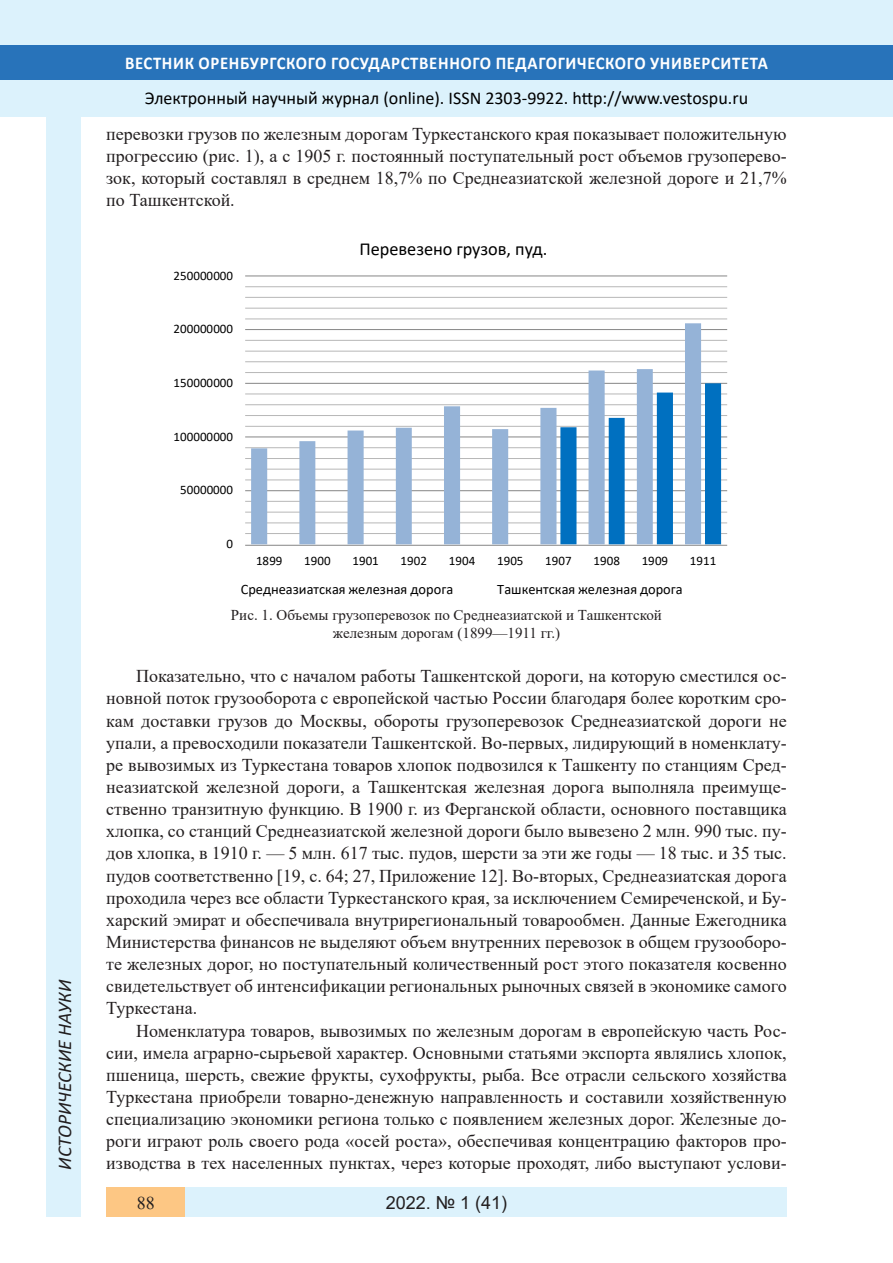
<style>
.page{position:relative;width:893px;height:1263px;background:#fff}
.page>*{position:absolute;margin:0;border:0;box-sizing:border-box;transform-origin:0 0}
.t1{font:italic 19.5px "Calibri";color:#231f20}
.t2{font:18.3px "Calibri";color:#000}
.Стиль2{font:18px/22.2px "Times New Roman";color:#231f20;text-align:justify}
.t3{font:18px "Calibri";color:#000}
.t4{font:700 18px "Calibri";letter-spacing:.04em;color:#fff;scale:.93 1}
.t5{font:18px "Arial";color:#231f20}
.t6{font:700 18px "Book Antiqua";color:#231f20}
.таблица{font:15px "Times New Roman";color:#231f20}
.t7{font:14.4px "Calibri";color:#000}
.t8{font:12.9px "Calibri";color:#000}
</style>
<div class="page">
<div style="left:0;top:0;width:893px;height:116px;background:#dcf2fc"></div>
<div style="left:0;top:45px;width:893px;height:34px;background:#2873ba"></div>
<div style="left:106px;top:1188px;width:681px;height:29px;background:#dcf2fc"></div>
<div style="left:106px;top:1188px;width:79px;height:29px;background:#fdc784"></div>
<div style="left:47px;top:116px;width:34px;height:1101px;background:#dcf2fc"></div>
<hr style="left:245px;top:286px;width:482px;height:1px;background:#b7b7b7">
<hr style="left:245px;top:297px;width:482px;height:1px;background:#b7b7b7">
<hr style="left:245px;top:308px;width:482px;height:1px;background:#b7b7b7">
<hr style="left:245px;top:318px;width:482px;height:1px;background:#b7b7b7">
<hr style="left:245px;top:340px;width:482px;height:1px;background:#b7b7b7">
<hr style="left:245px;top:351px;width:482px;height:1px;background:#b7b7b7">
<hr style="left:245px;top:361px;width:482px;height:1px;background:#b7b7b7">
<hr style="left:245px;top:372px;width:482px;height:1px;background:#b7b7b7">
<hr style="left:245px;top:393px;width:482px;height:1px;background:#b7b7b7">
<hr style="left:245px;top:404px;width:482px;height:1px;background:#b7b7b7">
<hr style="left:245px;top:415px;width:482px;height:1px;background:#b7b7b7">
<hr style="left:245px;top:426px;width:482px;height:1px;background:#b7b7b7">
<hr style="left:245px;top:447px;width:482px;height:1px;background:#b7b7b7">
<hr style="left:245px;top:458px;width:482px;height:1px;background:#b7b7b7">
<hr style="left:245px;top:469px;width:482px;height:1px;background:#b7b7b7">
<hr style="left:245px;top:479px;width:482px;height:1px;background:#b7b7b7">
<hr style="left:245px;top:501px;width:482px;height:1px;background:#b7b7b7">
<hr style="left:245px;top:512px;width:482px;height:1px;background:#b7b7b7">
<hr style="left:245px;top:522px;width:482px;height:1px;background:#b7b7b7">
<hr style="left:245px;top:533px;width:482px;height:1px;background:#b7b7b7">
<hr style="left:245px;top:490px;width:482px;height:1px;background:#868686">
<hr style="left:245px;top:545px;width:482px;height:1px;background:#868686">
<hr style="left:245px;top:436px;width:482px;height:1px;background:#868686">
<hr style="left:245px;top:383px;width:482px;height:1px;background:#868686">
<hr style="left:245px;top:329px;width:482px;height:1px;background:#868686">
<hr style="left:245px;top:275px;width:482px;height:1px;background:#868686">
<svg style="left:251px;top:323px;width:450px;height:221px"></svg>
<svg style="left:560px;top:383px;width:161px;height:161px"></svg>
<p class="t1" style="left:51px;top:1179px;width:279px;rotate:-90deg">03.00.00 БИОЛОГИЧЕСКИЕ НАУКИ</p>
<p class="t1" style="left:51px;top:1170px;width:192px;rotate:-90deg">ИСТОРИЧЕСКИЕ НАУКИ</p>
<p class="t4" style="left:125px;top:50px;width:693px">ВЕСТНИК ОРЕНБУРГСКОГО ГОСУДАРСТВЕННОГО ПЕДАГОГИЧЕСКОГО УНИВЕРСИТЕТА</p>
<p class="t3" style="left:145px;top:85px;width:605px">Электронный научный журнал (online). ISSN 2303-9922. http://www.vestospu.ru</p>
<p class="t3" style="left:388px;top:85px;width:13px">O</p>
<p class="t3" style="left:583px;top:85px;width:13px">t</p>
<p class="t3" style="left:583px;top:85px;width:13px">t</p>
<p class="Стиль2" style="left:106px;top:122px;width:682px">перевозки грузов по железным дорогам Туркестанского края показывает положительную прогрессию (рис. 1), а с 1905 г. постоянный поступательный рост объемов грузоперево&shy;зок, который составлял в среднем 18,7% по Среднеазиатской железной дороге и 21,7% по Ташкентской.</p>
<p class="t8" style="left:174px;top:266px;width:61px">250000000</p>
<p class="t8" style="left:174px;top:320px;width:61px">200000000</p>
<p class="t8" style="left:174px;top:374px;width:61px">150000000</p>
<p class="t8" style="left:174px;top:427px;width:61px">100000000</p>
<p class="t8" style="left:180px;top:481px;width:54px">50000000</p>
<p class="t8" style="left:226px;top:535px;width:8px">0</p>
<p class="t2" style="left:359px;top:236px;width:189px">Перевезено грузов, пуд.</p>
<p class="t8" style="left:256px;top:552px;width:28px">1899</p>
<p class="t8" style="left:304px;top:552px;width:28px">1900</p>
<p class="t8" style="left:352px;top:552px;width:28px">1901</p>
<p class="t8" style="left:401px;top:552px;width:28px">1902</p>
<p class="t8" style="left:449px;top:552px;width:28px">1904</p>
<p class="t8" style="left:497px;top:552px;width:28px">1905</p>
<p class="t8" style="left:545px;top:552px;width:28px">1907</p>
<p class="t8" style="left:593px;top:552px;width:28px">1908</p>
<p class="t8" style="left:642px;top:552px;width:28px">1909</p>
<p class="t8" style="left:690px;top:552px;width:28px">1911</p>
<p class="t7" style="left:241px;top:579px;width:214px">Среднеазиатская железная дорога</p>
<p class="t7" style="left:497px;top:579px;width:187px">Ташкентская железная дорога</p>
<p class="таблица" style="left:231px;top:604px;width:432px">Рис. 1. Объемы грузоперевозок по Среднеазиатской и Ташкентской</p>
<p class="таблица" style="left:333px;top:622px;width:229px">железным дорогам (1899—1911 гг.)</p>
<p class="Стиль2" style="left:106px;top:665px;width:682px;text-indent:30px">Показательно, что с началом работы Ташкентской дороги, на которую сместился ос&shy;новной поток грузооборота с европейской частью России благодаря более коротким сро&shy;кам доставки грузов до Москвы, обороты грузоперевозок Среднеазиатской дороги не упали, а превосходили показатели Ташкентской. Во-первых, лидирующий в номенклату&shy;ре вывозимых из Туркестана товаров хлопок подвозился к Ташкенту по станциям Сред&shy;неазиатской железной дороги, а Ташкентская железная дорога выполняла преимуще&shy;ственно транзитную функцию. В 1900 г. из Ферганской области, основного поставщика хлопка, со станций Среднеазиатской железной дороги было вывезено 2 млн. 990 тыс. пу&shy;дов хлопка, в 1910 г. — 5 млн. 617 тыс. пудов, шерсти за эти же годы — 18 тыс. и 35 тыс. пудов соответственно [19, с. 64; 27, Приложение 12]. Во-вторых, Среднеазиатская дорога проходила через все области Туркестанского края, за исключением Семиреченской, и Бу&shy;харский эмират и обеспечивала внутрирегиональный товарообмен. Данные Ежегодника Министерства финансов не выделяют объем внутренних перевозок в общем грузооборо&shy;те железных дорог, но поступательный количественный рост этого показателя косвенно свидетельствует об интенсификации региональных рыночных связей в экономике самого Туркестана.</p>
<p class="Стиль2" style="left:106px;top:1019px;width:682px;text-indent:30px">Номенклатура товаров, вывозимых по железным дорогам в европейскую часть Рос&shy;сии, имела аграрно-сырьевой характер. Основными статьями экспорта являлись хлопок, пшеница, шерсть, свежие фрукты, сухофрукты, рыба. Все отрасли сельского хозяйства Туркестана приобрели товарно-денежную направленность и составили хозяйственную специализацию экономики региона только с появлением железных дорог. Железные до&shy;роги играют роль своего рода «осей роста», обеспечивая концентрацию факторов про&shy;изводства в тех населенных пунктах, через которые проходят, либо выступают услови-</p>
<p class="t6" style="left:390px;top:1190px;width:37px">2018</p>
<p class="t6" style="left:479px;top:1190px;width:25px">25)</p>
<p class="t5" style="left:386px;top:1190px;width:123px">2022. № 1 (41)</p>
<p class="Стиль2" style="left:137px;top:1191px;width:19px">88</p>
<p class="t6" style="left:460px;top:1190px;width:39px">2 6</p>
</div>
